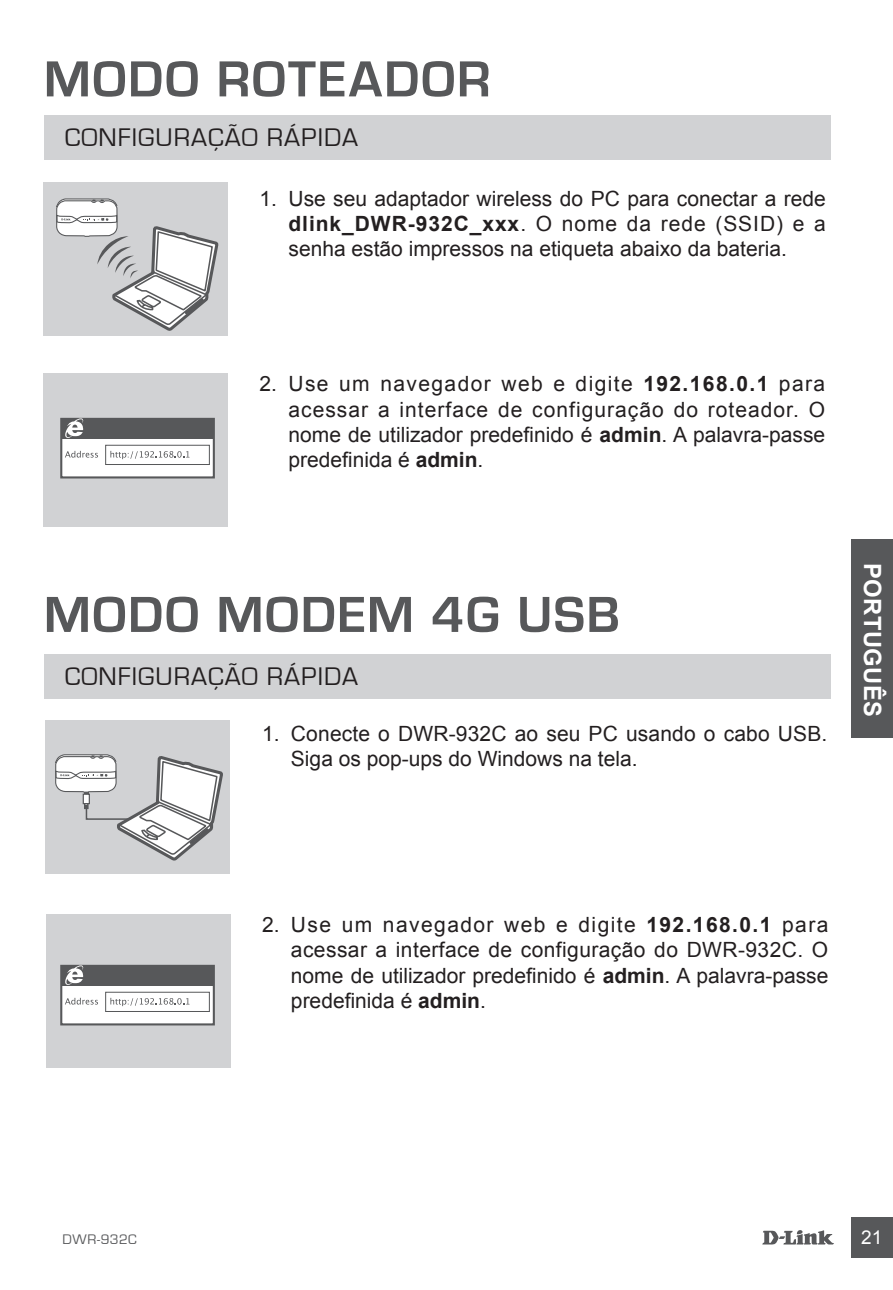
<style>
.page{position:relative;width:893px;height:1290px;background:#fff}
.page>*{position:absolute;margin:0;border:0;box-sizing:border-box;transform-origin:0 0}
.t1{font:700 52.5px "Eurostile";letter-spacing:.03em;color:#57585a}
.t2{font:26.25px "Eurostile";letter-spacing:.04em;color:#231f20}
.t3{font:700 23.8px "Arial";letter-spacing:.02em;color:#fff}
.t4{font:21px/25.2px "Arial";color:#231f20;text-align:justify}
.t5{font:18.9px "Arial";color:#fff}
.t6{font:14.35px "Eurostile";letter-spacing:.03em;color:#57585a}
.s1{font-weight:700}
</style>
<div class="page">
<svg style="left:762px;top:1230px;width:72px;height:14px"></svg>
<div style="left:851px;top:1217px;width:42px;height:41px;background:#57585a"></div>
<div style="left:851px;top:540px;width:42px;height:198px;background:#57585a"></div>
<div style="left:44px;top:115px;width:786px;height:45px;background:#d1d2d4"></div>
<div style="left:44px;top:373px;width:184px;height:154px;background:#d1d2d4"></div>
<div style="left:60px;top:418px;width:155px;height:60px;background:#fff;border:2px solid #57585a"></div>
<div style="left:105px;top:445px;width:105px;height:20px;border:1px solid #57585a"></div>
<svg style="left:65px;top:451px;width:33px;height:7px"></svg>
<svg style="left:110px;top:451px;width:80px;height:8px"></svg>
<div style="left:44px;top:654px;width:786px;height:45px;background:#d1d2d4"></div>
<div style="left:46px;top:914px;width:184px;height:154px;background:#d1d2d4"></div>
<div style="left:43px;top:182px;width:184px;height:154px;background:#d1d2d4"></div>
<svg style="left:56px;top:198px;width:163px;height:241px"></svg>
<div style="left:45px;top:720px;width:185px;height:154px;background:#d1d2d4"></div>
<svg style="left:55px;top:754px;width:168px;height:107px"></svg>
<div style="left:60px;top:965px;width:155px;height:60px;background:#fff;border:2px solid #57585a"></div>
<div style="left:61px;top:966px;width:152px;height:19px;background:#57585a"></div>
<div style="left:105px;top:992px;width:105px;height:20px;border:1px solid #57585a"></div>
<svg style="left:65px;top:998px;width:33px;height:6px"></svg>
<svg style="left:110px;top:998px;width:80px;height:8px"></svg>
<svg style="left:65px;top:965px;width:19px;height:21px"></svg>
<h1 class="t1" style="left:44px;top:51px;width:448px">MODO ROTEADOR</h1>
<p class="t2" style="left:65px;top:123px;width:295px">CONFIGURAÇÃO RÁPIDA</p>
<p class="t4" style="left:288px;top:186px;width:539px;text-indent:-29px">1. Use seu adaptador wireless do PC para conectar a rede <span class="s1">dlink_DWR-932C_xxx</span>. O nome da rede (SSID) e a senha estão impressos na etiqueta abaixo da bateria.</p>
<p class="t4" style="left:288px;top:372px;width:538px;text-indent:-29px">2. Use um navegador web e digite <span class="s1">192.168.0.1</span> para acessar a interface de configuração do roteador. O nome de utilizador predefinido é <span class="s1">admin</span>. A palavra-passe predefinida é <span class="s1">admin</span>.</p>
<h1 class="t1" style="left:44px;top:586px;width:577px">MODO MODEM 4G USB</h1>
<p class="t2" style="left:65px;top:662px;width:295px">CONFIGURAÇÃO RÁPIDA</p>
<p class="t4" style="left:291px;top:721px;width:538px;text-indent:-29px">1. Conecte o DWR-932C ao seu PC usando o cabo USB.<br>Siga os pop-ups do Windows na tela.</p>
<p class="t3" style="left:888px;top:562px;width:156px;rotate:90deg">PORTUGUÊS</p>
<p class="t4" style="left:291px;top:912px;width:539px;text-indent:-29px">2. Use um navegador web e digite <span class="s1">192.168.0.1</span> para acessar a interface de configuração do DWR-932C. O nome de utilizador predefinido é <span class="s1">admin</span>. A palavra-passe predefinida é <span class="s1">admin</span>.</p>
<p class="t6" style="left:63px;top:1232px;width:76px">DWR-932C</p>
<p class="t5" style="left:861px;top:1224px;width:23px">21</p>
</div>
